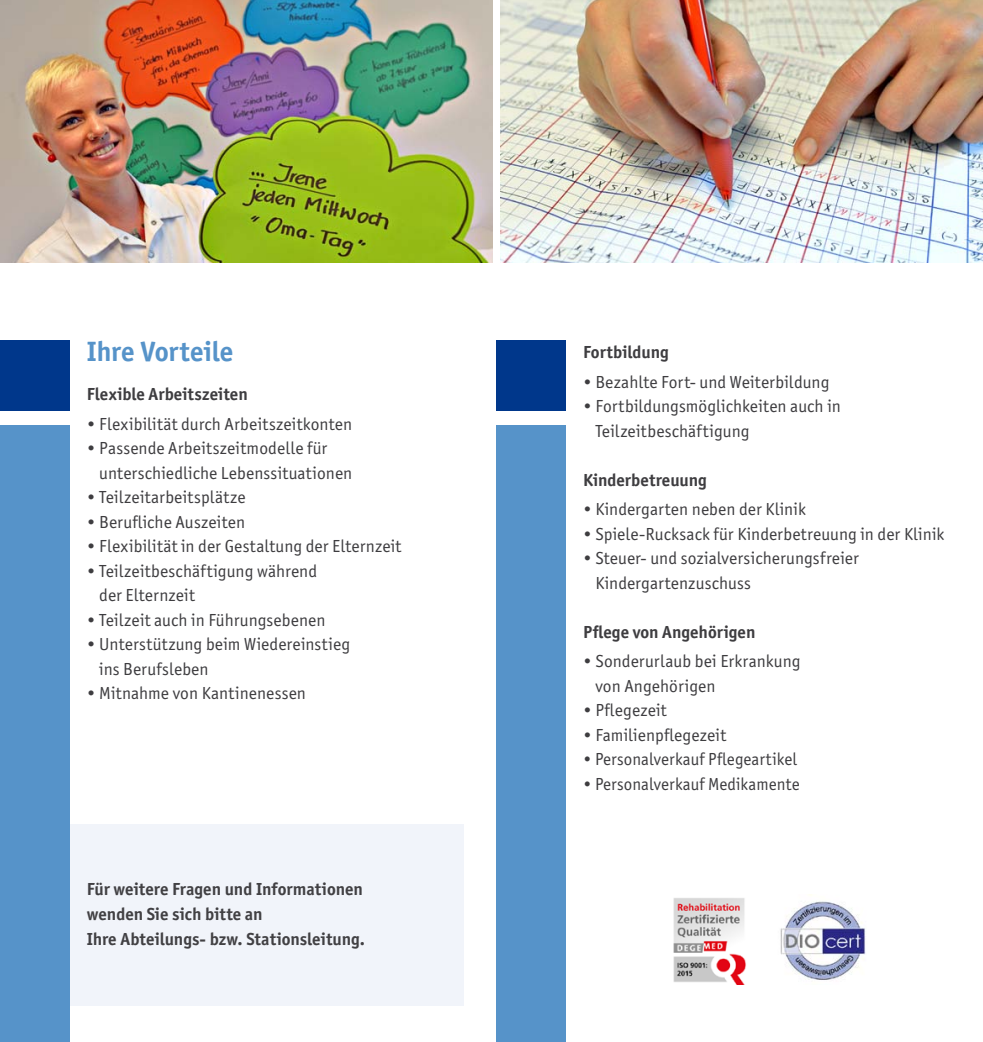
<style>
.page{position:relative;width:983px;height:1042px;background:#fff}
.page>*{position:absolute;margin:0;border:0;box-sizing:border-box;transform-origin:0 0}
.Fly_Große_Headline_b{font:700 28px "Officina Sans ITC Pro";color:#5693c9}
.Fly_Große_Headline_b-2{font:17.5px/24.5px "Officina Sans ITC Pro";letter-spacing:.01em;color:#3e3d40}
.Fly_Große_Headline_b-3{font:700 17.5px "Officina Sans ITC Pro";color:#414043}
.Fly_Große_Headline_b-4{font:700 17.5px "Officina Sans ITC Pro";color:#3e3d40}
</style>
<div class="page">
<div style="left:56px;top:823px;width:408px;height:182px;background:#f1f4fa"></div>
<img style="left:0;top:0;width:492px;height:263px">
<div style="left:0;top:341px;width:69px;height:70px;background:#00378b"></div>
<div style="left:496px;top:341px;width:70px;height:70px;background:#00378b"></div>
<div style="left:0;top:426px;width:69px;height:616px;background:#5693c9"></div>
<div style="left:496px;top:426px;width:70px;height:616px;background:#5693c9"></div>
<img style="left:500px;top:0;width:482px;height:263px">
<img style="left:673px;top:898px;width:73px;height:87px">
<img style="left:780px;top:894px;width:86px;height:86px">
<p class="Fly_Große_Headline_b" style="left:87px;top:334px;width:148px">Ihre Vorteile</p>
<p class="Fly_Große_Headline_b-4" style="left:87px;top:383px;width:162px">Flexible Arbeitszeiten</p>
<p class="Fly_Große_Headline_b-2" style="left:87px;top:412px;width:267px">• Flexibilität durch Arbeitszeitkonten</p>
<p class="Fly_Große_Headline_b-2" style="left:99px;top:436px;width:254px;text-indent:-12px">• Passende Arbeitszeitmodelle für unterschiedliche Lebenssituationen</p>
<p class="Fly_Große_Headline_b-2" style="left:87px;top:485px;width:160px">• Teilzeitarbeitsplätze</p>
<p class="Fly_Große_Headline_b-2" style="left:87px;top:510px;width:160px">• Berufliche Auszeiten</p>
<p class="Fly_Große_Headline_b-2" style="left:87px;top:534px;width:316px">• Flexibilität in der Gestaltung der Elternzeit</p>
<p class="Fly_Große_Headline_b-2" style="left:99px;top:559px;width:219px;text-indent:-12px">• Teilzeitbeschäftigung während der Elternzeit</p>
<p class="Fly_Große_Headline_b-2" style="left:87px;top:608px;width:240px">• Teilzeit auch in Führungsebenen</p>
<p class="Fly_Große_Headline_b-2" style="left:99px;top:632px;width:252px;text-indent:-12px">• Unterstützung beim Wiedereinstieg ins Berufsleben</p>
<p class="Fly_Große_Headline_b-2" style="left:87px;top:681px;width:220px">• Mitnahme von Kantinenessen</p>
<p class="Fly_Große_Headline_b-3" style="left:87px;top:878px;width:277px">Für weitere Fragen und Informationen</p>
<p class="Fly_Große_Headline_b-3" style="left:87px;top:903px;width:177px">wenden Sie sich bitte an</p>
<p class="Fly_Große_Headline_b-3" style="left:87px;top:927px;width:279px">Ihre Abteilungs- bzw. Stationsleitung.</p>
<p class="Fly_Große_Headline_b-4" style="left:583px;top:341px;width:87px">Fortbildung</p>
<p class="Fly_Große_Headline_b-2" style="left:583px;top:369px;width:248px">• Bezahlte Fort- und Weiterbildung</p>
<p class="Fly_Große_Headline_b-2" style="left:595px;top:394px;width:247px;text-indent:-12px">• Fortbildungsmöglichkeiten auch in<br>Teilzeitbeschäftigung</p>
<p class="Fly_Große_Headline_b-4" style="left:583px;top:469px;width:125px">Kinderbetreuung</p>
<p class="Fly_Große_Headline_b-2" style="left:583px;top:497px;width:224px">• Kindergarten neben der Klinik</p>
<p class="Fly_Große_Headline_b-2" style="left:583px;top:521px;width:362px">• Spiele-Rucksack für Kinderbetreuung in der Klinik</p>
<p class="Fly_Große_Headline_b-2" style="left:595px;top:546px;width:265px;text-indent:-12px">• Steuer- und sozialversicherungsfreier<br>Kindergartenzuschuss</p>
<p class="Fly_Große_Headline_b-4" style="left:583px;top:621px;width:174px">Pflege von Angehörigen</p>
<p class="Fly_Große_Headline_b-2" style="left:595px;top:649px;width:207px;text-indent:-12px">• Sonderurlaub bei Erkrankung von Angehörigen</p>
<p class="Fly_Große_Headline_b-2" style="left:583px;top:698px;width:85px">• Pflegezeit</p>
<p class="Fly_Große_Headline_b-2" style="left:583px;top:722px;width:145px">• Familienpflegezeit</p>
<p class="Fly_Große_Headline_b-2" style="left:583px;top:747px;width:215px">• Personalverkauf Pflegeartikel</p>
<p class="Fly_Große_Headline_b-2" style="left:583px;top:771px;width:218px">• Personalverkauf Medikamente</p>
</div>
